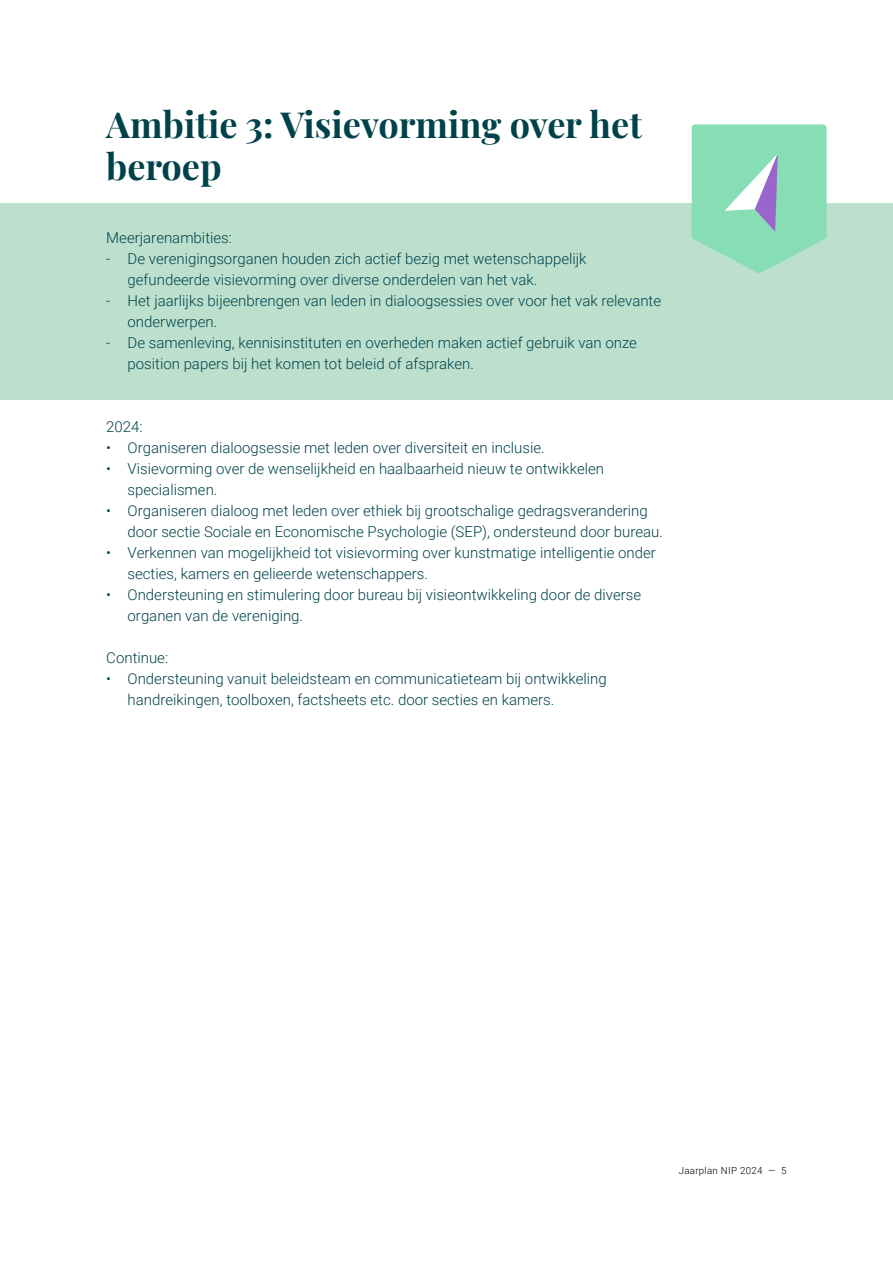
<style>
.page{position:relative;width:893px;height:1263px;background:#fff}
.page>*{position:absolute;margin:0;border:0;box-sizing:border-box;transform-origin:0 0}
.t1{font:700 36px/42px "Playfair Display";color:#00424a}
.t2{font:300 15px/21px "Roboto";color:#00424a}
.t3{font:300 9.75px "Roboto";letter-spacing:.03em;color:#000}
</style>
<div class="page">
<div style="left:0;top:203px;width:893px;height:196px;background:#bde0ce"></div>
<svg style="left:692px;top:124px;width:135px;height:149px;background:#93dbbb"></svg>
<h1 class="t1" style="left:106px;top:106px;width:537px">Ambitie 3: Visievorming over het beroep</h1>
<p class="t2" style="left:106px;top:228px;width:127px">Meerjarenambities:</p>
<p class="t2" style="left:128px;top:249px;width:461px;text-indent:-21px">- De verenigingsorganen houden zich actief bezig met wetenschappelijk gefundeerde visievorming over diverse onderdelen van het vak.</p>
<p class="t2" style="left:128px;top:291px;width:535px;text-indent:-21px">- Het jaarlijks bijeenbrengen van leden in dialoogsessies over voor het vak relevante onderwerpen.</p>
<p class="t2" style="left:128px;top:333px;width:511px;text-indent:-21px">- De samenleving, kennisinstituten en overheden maken actief gebruik van onze position papers bij het komen tot beleid of afspraken.</p>
<p class="t2" style="left:106px;top:417px;width:38px">2024:</p>
<p class="t2" style="left:106px;top:438px;width:440px">• Organiseren dialoogsessie met leden over diversiteit en inclusie.</p>
<p class="t2" style="left:128px;top:459px;width:478px;text-indent:-21px">• Visievorming over de wenselijkheid en haalbaarheid nieuw te ontwikkelen specialismen.</p>
<p class="t2" style="left:128px;top:501px;width:537px;text-indent:-21px">• Organiseren dialoog met leden over ethiek bij grootschalige gedragsverandering door sectie Sociale en Economische Psychologie (SEP), ondersteund door bureau.</p>
<p class="t2" style="left:128px;top:543px;width:530px;text-indent:-21px">• Verkennen van mogelijkheid tot visievorming over kunstmatige intelligentie onder secties, kamers en gelieerde wetenschappers.</p>
<p class="t2" style="left:128px;top:585px;width:515px;text-indent:-21px">• Ondersteuning en stimulering door bureau bij visieontwikkeling door de diverse organen van de vereniging.</p>
<p class="t2" style="left:106px;top:648px;width:63px">Continue:</p>
<p class="t2" style="left:128px;top:669px;width:481px;text-indent:-21px">• Ondersteuning vanuit beleidsteam en communicatieteam bij ontwikkeling handreikingen, toolboxen, factsheets etc. door secties en kamers.</p>
<p class="t3" style="left:679px;top:1166px;width:109px">Jaarplan NIP 2024 — 5</p>
</div>
